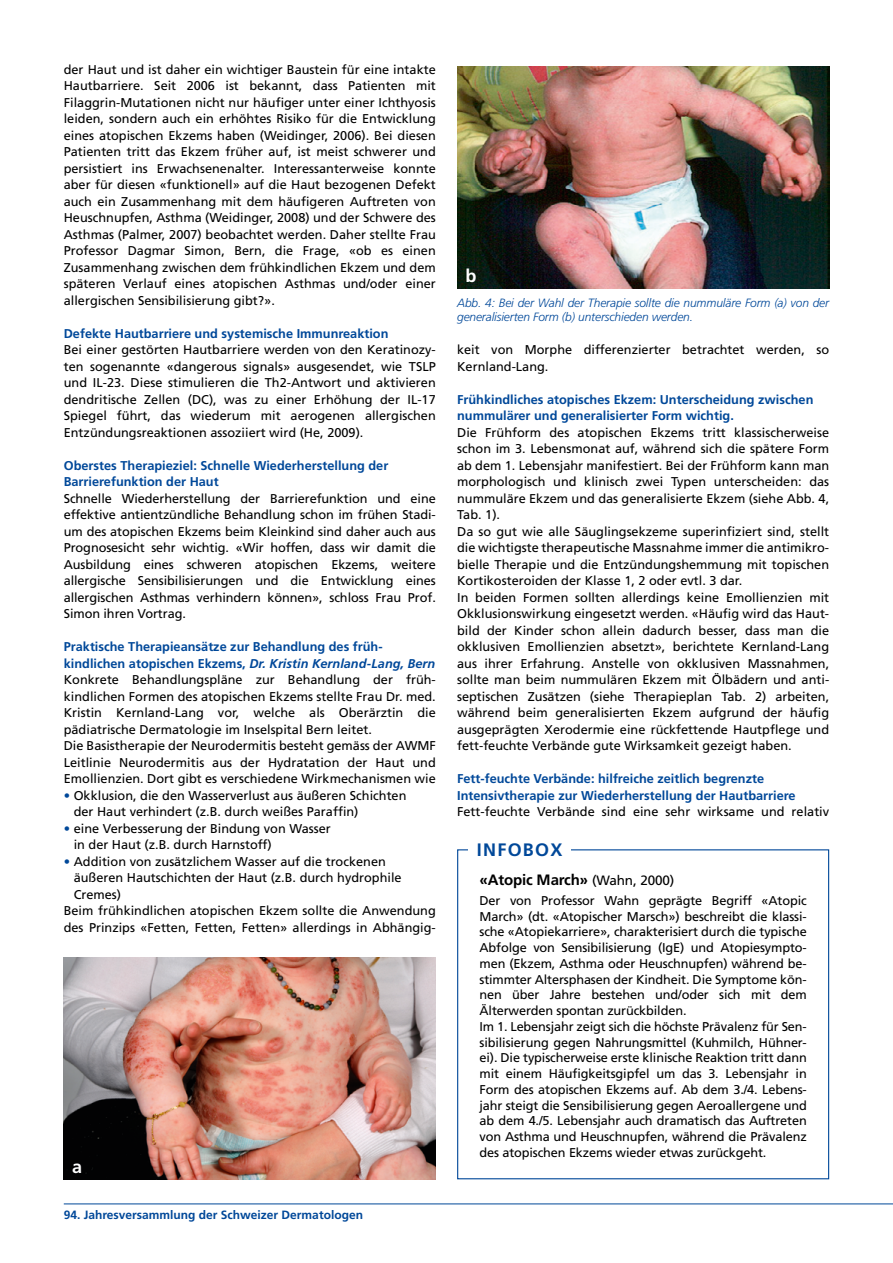
<style>
.page{position:relative;width:893px;height:1263px;background:#fff}
.page>*{position:absolute;margin:0;border:0;box-sizing:border-box;transform-origin:0 0}
.t1{font:700 18px "Frutiger";color:#004899}
.t2{font:700 18px "Frutiger";color:#fff}
.t3{font:700 15px "Frutiger";letter-spacing:-.01em;color:#000}
.t4{font:12.75px/16.5px "Frutiger";color:#000}
.t5{font:700 12.75px/16.5px "Frutiger";color:#004899}
.t6{font:italic 300 12px/14.4px "Frutiger";letter-spacing:-.01em;color:#004899}
.t7{font:700 12px "Frutiger";color:#004899}
.s1{font-weight:700;color:#004899}
.s2{font-weight:700;font-style:italic;color:#004899}
.s3{color:#004899}
.s4{font-weight:400;font-size:13.5px}
</style>
<div class="page">
<div style="left:457px;top:849px;width:372px;height:330px;border:1px solid #004899"></div>
<div style="left:468px;top:842px;width:103px;height:17px;background:#fff"></div>
<img style="left:64px;top:958px;width:372px;height:221px">
<img style="left:457px;top:67px;width:372px;height:221px">
<hr style="left:64px;top:1203px;width:829px;height:1px;background:#004899">
<p class="t4" style="left:64px;top:61px;width:374px;text-align:justify">der Haut und ist daher ein wichtiger Baustein für eine intakte Hautbarriere. Seit 2006 ist bekannt, dass Patienten mit Filaggrin-Mutationen nicht nur häufiger unter einer Ichthyosis leiden, sondern auch ein erhöhtes Risiko für die Entwicklung eines atopischen Ekzems haben (Weidinger, 2006). Bei diesen Patienten tritt das Ekzem früher auf, ist meist schwerer und persistiert ins Erwachsenenalter. Interessanterweise konnte aber für diesen «funktionell» auf die Haut bezogenen Defekt auch ein Zusammenhang mit dem häufigeren Auftreten von Heuschnupfen, Asthma (Weidinger, 2008) und der Schwere des Asthmas (Palmer, 2007) beobachtet werden. Daher stellte Frau Professor Dagmar Simon, Bern, die Frage, «ob es einen Zusammenhang zwischen dem frühkindlichen Ekzem und dem späteren Verlauf eines atopischen Asthmas und/oder einer allergischen Sensibilisierung gibt?».</p>
<p class="t5" style="left:64px;top:325px;width:326px">Defekte Hautbarriere und systemische Immunreaktion</p>
<p class="t4" style="left:64px;top:341px;width:374px;text-align:justify">Bei einer gestörten Hautbarriere werden von den Keratinozy&shy;ten sogenannte «dangerous signals» ausgesendet, wie TSLP und IL-23. Diese stimulieren die Th2-Antwort und aktivieren dendritische Zellen (DC), was zu einer Erhöhung der IL-17<br>Spiegel führt, das wiederum mit aerogenen allergischen Entzündungsreaktionen assoziiert wird (He, 2009).</p>
<p class="t5" style="left:64px;top:457px;width:326px">Oberstes Therapieziel: Schnelle Wiederherstellung der<br>Barrierefunktion der Haut</p>
<p class="t4" style="left:64px;top:490px;width:374px;text-align:justify">Schnelle Wiederherstellung der Barrierefunktion und eine effektive antientzündliche Behandlung schon im frühen Stadi&shy;um des atopischen Ekzems beim Kleinkind sind daher auch aus Prognosesicht sehr wichtig. «Wir hoffen, dass wir damit die Ausbildung eines schweren atopischen Ekzems, weitere allergische Sensibilisierungen und die Entwicklung eines allergischen Asthmas verhindern können», schloss Frau Prof.<br>Simon ihren Vortrag.</p>
<p class="t4" style="left:64px;top:638px;width:374px"><span class="s1">Praktische Therapieansätze zur Behandlung des früh&shy;kindlichen atopischen Ekzems,</span> <span class="s2">Dr. Kristin Kernland-Lang, Bern </span>Konkrete Behandlungspläne zur Behandlung der früh&shy;kindlichen Formen des atopischen Ekzems stellte Frau Dr. med.<br>Kristin Kernland-Lang vor, welche als Oberärztin die pädiatrische Dermatologie im Inselspital Bern leitet.<br>Die Basistherapie der Neurodermitis besteht gemäss der AWMF Leitlinie Neurodermitis aus der Hydratation der Haut und Emollienzien. Dort gibt es verschiedene Wirkmechanismen wie</p>
<p class="t4" style="left:74px;top:787px;width:334px;text-indent:-10px"><span class="s3">•</span> Okklusion, die den Wasserverlust aus äußeren Schichten der Haut verhindert (z.B. durch weißes Paraffin)</p>
<p class="t4" style="left:74px;top:820px;width:259px;text-indent:-10px"><span class="s3">•</span> eine Verbesserung der Bindung von Wasser in der Haut (z.B. durch Harnstoff)</p>
<p class="t4" style="left:64px;top:853px;width:324px"><span class="s3">•</span> Addition von zusätzlichem Wasser auf die trockenen</p>
<p class="t4" style="left:74px;top:869px;width:329px">äußeren Hautschichten der Haut (z.B. durch hydrophile</p>
<p class="t4" style="left:74px;top:886px;width:49px">Cremes)</p>
<p class="t4" style="left:64px;top:902px;width:374px">Beim frühkindlichen atopischen Ekzem sollte die Anwendung</p>
<p class="t4" style="left:64px;top:919px;width:374px">des Prinzips «Fetten, Fetten, Fetten» allerdings in Abhängig-</p>
<h1 class="t2" style="left:72px;top:1156px;width:12px">a</h1>
<p class="t7" style="left:64px;top:1208px;width:301px">94. Jahresversammlung der Schweizer Dermatologen</p>
<h1 class="t2" style="left:466px;top:265px;width:12px">b</h1>
<p class="t6" style="left:457px;top:295px;width:374px">Abb. 4: Bei der Wahl der Therapie sollte die nummuläre Form (a) von der generalisierten Form (b) unterschieden werden.</p>
<p class="t4" style="left:457px;top:341px;width:374px">keit von Morphe differenzierter betrachtet werden, so<br>Kernland-Lang.</p>
<p class="t5" style="left:457px;top:391px;width:358px">Frühkindliches atopisches Ekzem: Unterscheidung zwischen nummulärer und generalisierter Form wichtig.</p>
<p class="t4" style="left:457px;top:424px;width:374px">Die Frühform des atopischen Ekzems tritt klassischerweise schon im 3. Lebensmonat auf, während sich die spätere Form ab dem 1. Lebensjahr manifestiert. Bei der Frühform kann man morphologisch und klinisch zwei Typen unterscheiden: das nummuläre Ekzem und das generalisierte Ekzem (siehe Abb. 4, Tab. 1).<br>Da so gut wie alle Säuglingsekzeme superinfiziert sind, stellt die wichtigste therapeutische Massnahme immer die antimikro&shy;bielle Therapie und die Entzündungshemmung mit topischen Kortikosteroiden der Klasse 1, 2 oder evtl. 3 dar.<br>In beiden Formen sollten allerdings keine Emollienzien mit Okklusionswirkung eingesetzt werden. «Häufig wird das Haut&shy;bild der Kinder schon allein dadurch besser, dass man die okklusiven Emollienzien absetzt», berichtete Kernland-Lang aus ihrer Erfahrung. Anstelle von okklusiven Massnahmen, sollte man beim nummulären Ekzem mit Ölbädern und anti&shy;septischen Zusätzen (siehe Therapieplan Tab. 2) arbeiten, während beim generalisierten Ekzem aufgrund der häufig ausgeprägten Xerodermie eine rückfettende Hautpflege und fett-feuchte Verbände gute Wirksamkeit gezeigt haben.</p>
<p class="t5" style="left:457px;top:770px;width:340px">Fett-feuchte Verbände: hilfreiche zeitlich begrenzte<br>Intensivtherapie zur Wiederherstellung der Hautbarriere</p>
<p class="t4" style="left:457px;top:803px;width:374px">Fett-feuchte Verbände sind eine sehr wirksame und relativ</p>
<h1 class="t1" style="left:477px;top:839px;width:21px">Infobo</h1>
<h1 class="t1" style="left:550px;top:839px;width:14px">x</h1>
<p class="t3" style="left:479px;top:871px;width:196px">«Atopic March» <span class="s4">(Wahn, 2000)</span></p>
<p class="t4" style="left:479px;top:892px;width:329px;line-height:15.8px">Der von Professor Wahn geprägte Begriff «Atopic March» (dt. «Atopischer Marsch») beschreibt die klassi&shy;sche «Atopiekarriere», charakterisiert durch die typische Abfolge von Sensibilisierung (IgE) und Atopiesympto&shy;men (Ekzem, Asthma oder Heuschnupfen) während be&shy;stimmter Altersphasen der Kindheit. Die Symptome kön&shy;nen über Jahre bestehen und/oder sich mit dem Älterwerden spontan zurückbilden.<br>Im 1. Lebensjahr zeigt sich die höchste Prävalenz für Sen&shy;sibilisierung gegen Nahrungsmittel (Kuhmilch, Hühner&shy;ei). Die typischerweise erste klinische Reaktion tritt dann mit einem Häufigkeitsgipfel um das 3. Lebensjahr in Form des atopischen Ekzems auf. Ab dem 3./4. Lebens&shy;jahr steigt die Sensibilisierung gegen Aeroallergene und ab dem 4./5. Lebensjahr auch dramatisch das Auftreten von Asthma und Heuschnupfen, während die Prävalenz des atopischen Ekzems wieder etwas zurückgeht.</p>
</div>
